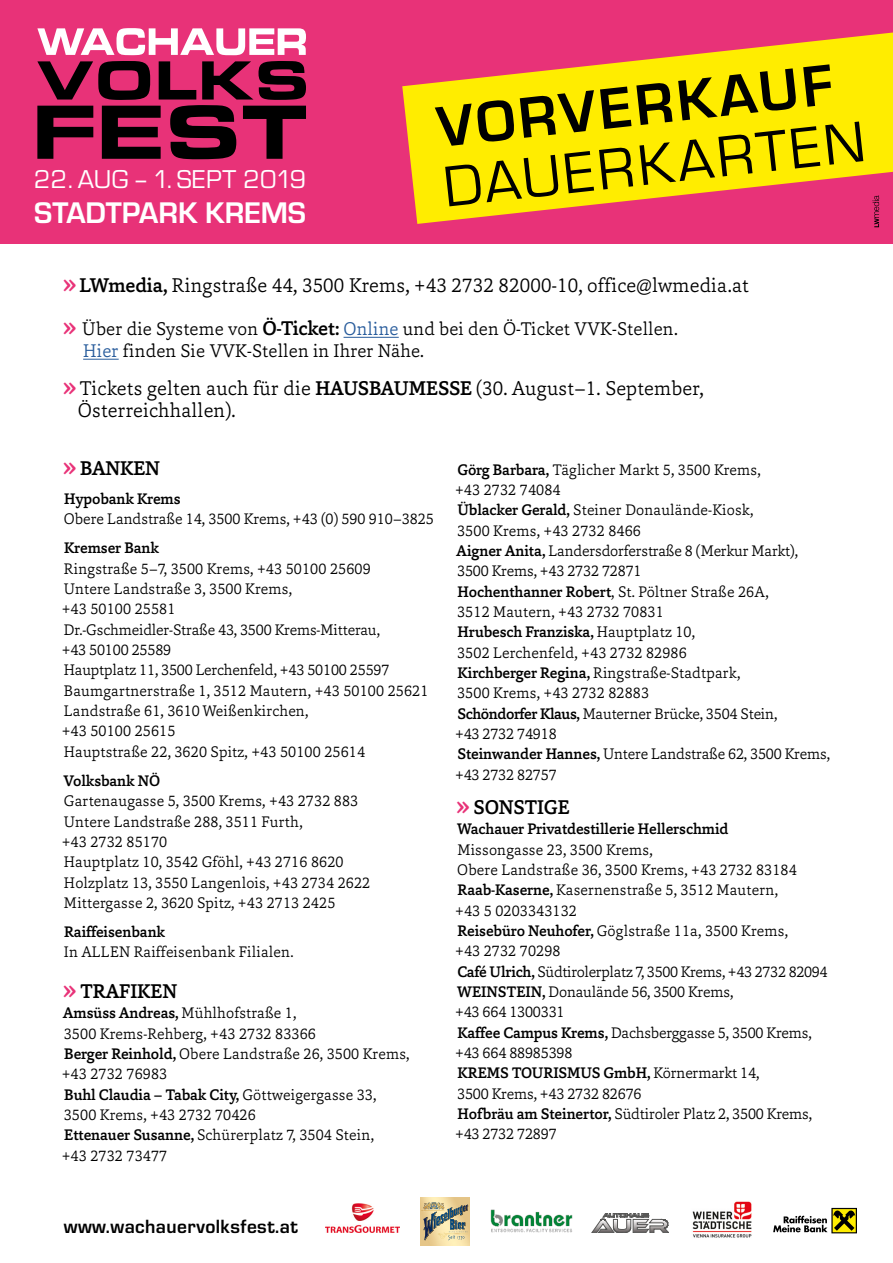
<style>
.page{position:relative;width:893px;height:1263px;background:#fff}
.page>*{position:absolute;margin:0;border:0;box-sizing:border-box;transform-origin:0 0}
.t1{font:59.55px "Eurostile T";color:#000}
.t2{font:700 59.55px "Eurostile T";color:#000}
.t3{font:700 30.9px "Eurostile T";color:#fff}
.t4{font:26.7px "Eurostile T";letter-spacing:.02em;color:#fff}
.t5{font:300 20.4px/21.9px "Capita";letter-spacing:.01em;color:#000;scale:.96 1}
.t6{font:500 20.4px "Capita";letter-spacing:-.01em;color:#000;scale:.96 1}
.t7{font:700 19.8px "Eurostile T";letter-spacing:.02em;color:#000}
.t8{font:300 18.75px/21.9px "Capita";letter-spacing:.01em;color:#000;scale:.96 1}
.t9{font:300 15.6px/20.4px "Capita";letter-spacing:.01em;color:#000;scale:.96 1}
.t10{font:300 15.6px/20.4px "Capita";letter-spacing:-.01em;color:#000;scale:.96 1}
.t11{font:500 15.6px "Capita";letter-spacing:-.01em;color:#000;scale:.96 1}
.s1{font-weight:500;font-size:29.7px;color:#e83278}
.s2{font-weight:500}
.s3{font-weight:500;font-size:20.4px}
.s4{color:#275b9b}
.s5{font-size:29.7px;color:#e83278}
</style>
<div class="page">
<div style="left:0;top:0;width:893px;height:244px;background:#e83278"></div>
<hr style="left:344px;top:337px;width:55px;height:1px;background:#275b9b">
<hr style="left:83px;top:359px;width:36px;height:1px;background:#275b9b">
<svg style="left:37px;top:61px;width:269px;height:98px"></svg>
<svg style="left:37px;top:28px;width:269px;height:27px"></svg>
<svg style="left:402px;top:33px;width:491px;height:191px;fill:#ffed00"></svg>
<img style="left:325px;top:1204px;width:74px;height:28px">
<div style="left:832px;top:1208px;width:24px;height:25px;border:1px solid #000"></div>
<svg style="left:833px;top:1209px;width:23px;height:23px"></svg>
<svg style="left:833px;top:1210px;width:22px;height:21px"></svg>
<svg style="left:773px;top:1216px;width:54px;height:16px"></svg>
<img style="left:490px;top:1209px;width:83px;height:24px">
<svg style="left:592px;top:1213px;width:77px;height:20px"></svg>
<svg style="left:423px;top:1202px;width:45px;height:38px;background:#aaa587"></svg>
<img style="left:692px;top:1201px;width:60px;height:37px">
<h3 class="t4" style="left:34px;top:165px;width:274px">22. AUG – 1. SEPT 2019</h3>
<h2 class="t3" style="left:34px;top:196px;width:273px">STADTPARK KREMS</h2>
<h1 class="t2" style="left:434px;top:95px;width:399px;rotate:-6deg">VORVERKAUF</h1>
<h1 class="t1" style="left:440px;top:155px;width:425px;rotate:-6deg">DAUERKARTEN</h1>
<h3 class="t5" style="left:63px;top:273px;width:716px"><span class="s1">»</span> <span class="s2">LWmedia,</span> Ringstraße 44, 3500 Krems, +43 2732 82000-10, office@lwmedia.at</h3>
<p class="t8" style="left:83px;top:318px;width:621px;text-indent:-20px"><span class="s1">»</span> Über die Systeme von <span class="s3">Ö-Ticket:</span> <span class="s4">Online</span> und bei den Ö-Ticket VVK-Stellen.<br><span class="s4">Hier</span> finden Sie VVK-Stellen in Ihrer Nähe.</p>
<h3 class="t5" style="left:78px;top:377px;width:653px;text-indent:-15px"><span class="s1">»</span> Tickets gelten auch für die <span class="s2">HAUSBAUMESSE</span> (30. August–1. September,<br>Österreichhallen).</h3>
<h3 class="t6" style="left:63px;top:454px;width:102px"><span class="s5">»</span> BANKEN</h3>
<p class="t11" style="left:64px;top:488px;width:123px">Hypobank Krems</p>
<p class="t9" style="left:64px;top:508px;width:387px">Obere Landstraße 14, 3500 Krems, +43 (0) 590 910–3825</p>
<p class="t11" style="left:64px;top:538px;width:100px">Kremser Bank</p>
<p class="t9" style="left:62px;top:558px;width:383px">Ringstraße 5–7, 3500 Krems, +43 50100 25609<br>Untere Landstraße 3, 3500 Krems,<br>+43 50100 25581<br>Dr.-Gschmeidler-Straße 43, 3500 Krems-Mitterau,<br>+43 50100 25589<br>Hauptplatz 11, 3500 Lerchenfeld, +43 50100 25597<br>Baumgartnerstraße 1, 3512 Mautern, +43 50100 25621<br>Landstraße 61, 3610 Weißenkirchen,<br>+43 50100 25615<br>Hauptstraße 22, 3620 Spitz, +43 50100 25614</p>
<p class="t11" style="left:63px;top:770px;width:102px">Volksbank NÖ</p>
<p class="t9" style="left:62px;top:790px;width:323px">Gartenaugasse 5, 3500 Krems, +43 2732 883<br>Untere Landstraße 288, 3511 Furth,<br>+43 2732 85170<br>Hauptplatz 10, 3542 Gföhl, +43 2716 8620<br>Holzplatz 13, 3550 Langenlois, +43 2734 2622<br>Mittergasse 2, 3620 Spitz, +43 2713 2425</p>
<p class="t11" style="left:64px;top:921px;width:107px">Raiffeisenbank</p>
<p class="t9" style="left:64px;top:941px;width:241px">In ALLEN Raiffeisenbank Filialen.</p>
<h3 class="t6" style="left:63px;top:978px;width:120px"><span class="s5">»</span> TRAFIKEN</h3>
<p class="t9" style="left:62px;top:1002px;width:364px"><span class="s2">Amsüss Andreas,</span> Mühlhofstraße 1,<br>3500 Krems-Rehberg, +43 2732 83366<br><span class="s2">Berger Reinhold,</span> Obere Landstraße 26, 3500 Krems, +43 2732 76983<br><span class="s2">Buhl Claudia – Tabak City,</span> Göttweigergasse 33, 3500 Krems, +43 2732 70426<br><span class="s2">Ettenauer Susanne,</span> Schürerplatz 7, 3504 Stein,<br>+43 2732 73477</p>
<p class="t9" style="left:455px;top:459px;width:392px"><span class="s2">Görg Barbara,</span> Täglicher Markt 5, 3500 Krems,<br>+43 2732 74084<br><span class="s2">Üblacker Gerald,</span> Steiner Donaulände-Kiosk,<br>3500 Krems, +43 2732 8466<br><span class="s2">Aigner Anita,</span> Landersdorferstraße 8 (Merkur Markt), 3500 Krems, +43 2732 72871<br><span class="s2">Hochenthanner Robert</span>, St. Pöltner Straße 26A,<br>3512 Mautern, +43 2732 70831<br><span class="s2">Hrubesch Franziska,</span> Hauptplatz 10,<br>3502 Lerchenfeld, +43 2732 82986<br><span class="s2">Kirchberger Regina,</span> Ringstraße-Stadtpark,<br>3500 Krems, +43 2732 82883<br><span class="s2">Schöndorfer Klaus,</span> Mauterner Brücke, 3504 Stein,<br>+43 2732 74918<br><span class="s2">Steinwander Hannes,</span> Untere Landstraße 62, 3500 Krems, +43 2732 82757</p>
<h3 class="t6" style="left:456px;top:794px;width:120px"><span class="s5">»</span> SONSTIGE</h3>
<p class="t11" style="left:457px;top:819px;width:285px">Wachauer Privatdestillerie Hellerschmid</p>
<p class="t10" style="left:455px;top:839px;width:390px">Missongasse 23, 3500 Krems,<br>Obere Landstraße 36, 3500 Krems, +43 2732 83184<br><span class="s2">Raab-Kaserne,</span> Kasernenstraße 5, 3512 Mautern,<br>+43 5 0203343132<br><span class="s2">Reisebüro Neuhofer,</span> Göglstraße 11a, 3500 Krems,<br>+43 2732 70298<br><span class="s2">Café Ulrich,</span> Südtirolerplatz 7, 3500 Krems, +43 2732 82094<br><span class="s2">WEINSTEIN,</span> Donaulände 56, 3500 Krems,<br>+43 664 1300331<br><span class="s2">Kaffee Campus Krems,</span> Dachsberggasse 5, 3500 Krems, +43 664 88985398<br><span class="s2">KREMS TOURISMUS GmbH,</span> Körnermarkt 14,<br>3500 Krems, +43 2732 82676<br><span class="s2">Hofbräu am Steinertor,</span> Südtiroler Platz 2, 3500 Krems, +43 2732 72897</p>
<p class="t7" style="left:64px;top:1215px;width:235px">www.wachauervolksfest.at</p>
</div>
